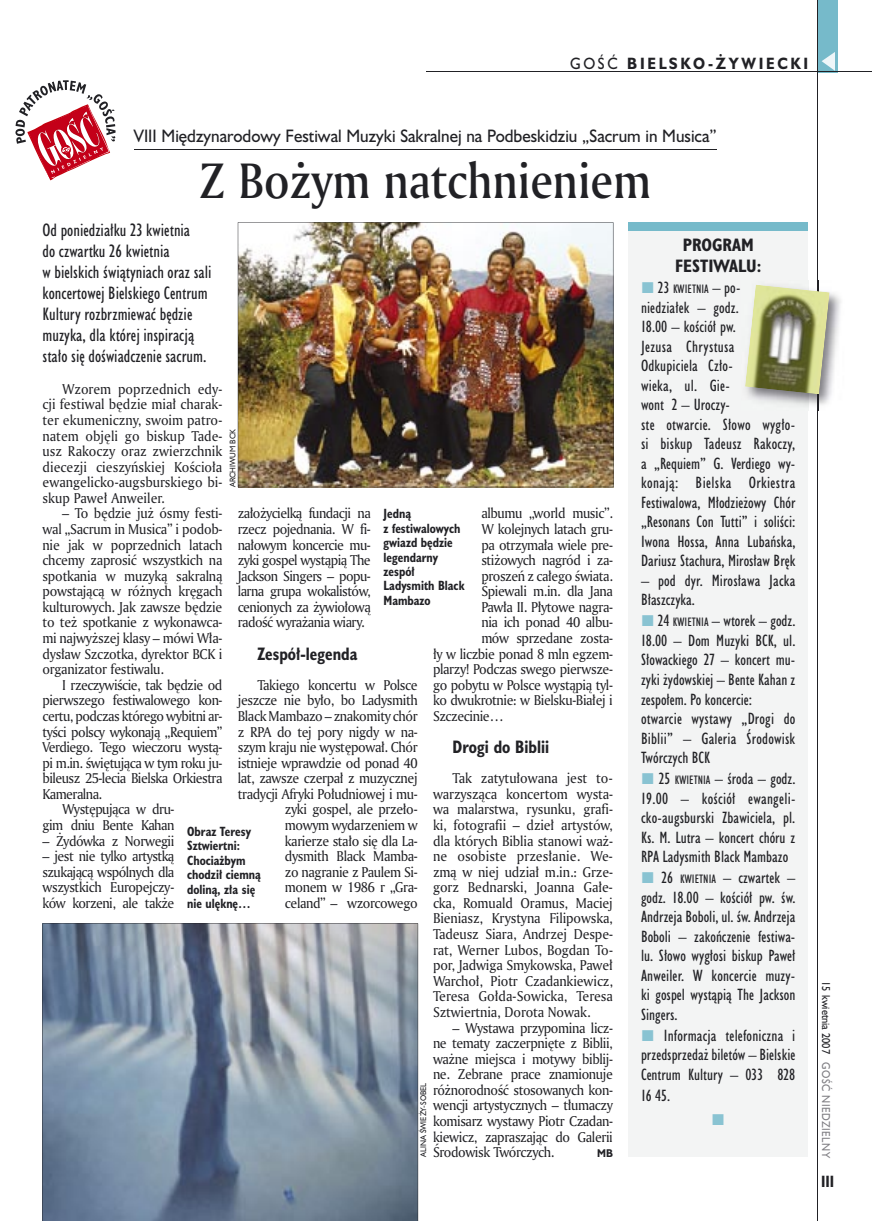
<style>
.page{position:relative;width:872px;height:1221px;background:#fff}
.page>*{position:absolute;margin:0;border:0;box-sizing:border-box;transform-origin:0 0}
.t1{font:48px "Amerigo Md PL";color:#212125;scale:.9 1}
.t2{font:16.5px/21px "Humanst 521 Cn PL";color:#212125}
.t3{font:16.5px "Humanst 521 PL";color:#212125;scale:.94 1}
.t4{font:700 16.5px "Humanst 521 Cn PL";color:#212125;scale:.94 1}
.t5{font:700 16.5px/21px "Humanst 521 Cn PL";color:#212125;text-align:center}
.t6{font:15px/19.5px "Humanst 521 Cn PL";color:#212125}
.t7{font:700 15px "Humanst 521 PL";letter-spacing:.2em;color:#212125;scale:.9 1}
.t8{font:700 15px "Humanst 521 Cn PL";color:#212125;scale:.94 1}
.t9{font:13.8px/15.6px "Amerigo PL";letter-spacing:-.03em;color:#212125;text-align:justify;scale:.94 1}
.t10{font:700 12.3px/14.4px "Humanst 521 Cn PL";color:#212125;scale:.94 1}
.t11{font:11.25px "Humanst 521 Cn PL";color:#212125}
.t12{font:10.5px "Humanst 521 PL";letter-spacing:.05em;color:#7f7e83;scale:.9 1}
.t13{font:10.5px "Humanst 521 PL";color:#212125;scale:.9 1}
.t14{font:700 10.35px "Humanst 521 PL";color:#212125;scale:.9 1}
.t15{font:7.5px "Humanst 521 PL";color:#212125;scale:.94 1}
.s1{font-weight:400}
.s2{font-size:15px}
.s3{font-size:11.25px}
</style>
<div class="page">
<div style="left:818px;top:0;width:19px;height:72px;background:#76baca"></div>
<hr style="left:817px;top:0;width:1px;height:1220px;background:#212125">
<svg style="left:821px;top:52px;width:14px;height:19px"></svg>
<hr style="left:425px;top:72px;width:447px;height:1px;background:#212125">
<hr style="left:134px;top:149px;width:583px;height:1px;background:#212125">
<img style="left:238px;top:222px;width:375px;height:265px">
<div style="left:628px;top:222px;width:180px;height:935px;background:#f3f4f4"></div>
<div style="left:628px;top:222px;width:180px;height:9px;background:#76baca"></div>
<img style="left:748px;top:280px;width:93px;height:131px">
<img style="left:817px;top:280px;width:1px;height:131px">
<img style="left:745px;top:284px;width:84px;height:110px">
<svg style="left:15px;top:80px;width:101px;height:100px"></svg>
<svg style="left:43px;top:923px;width:375px;height:297px;background:#8190a1"></svg>
<p class="t7" style="left:570px;top:53px;width:266px"><span class="s1">GOŚĆ</span> BIELSKO-ŻYWIECKI</p>
<p class="t3" style="left:134px;top:124px;width:621px">VIII Międzynarodowy Festiwal Muzyki Sakralnej na Podbeskidziu „Sacrum in Musica”</p>
<h1 class="t1" style="left:200px;top:148px;width:503px">Z Bożym natchnieniem</h1>
<p class="t2" style="left:43px;top:219px;width:170px">Od poniedziałku 23 kwietnia<br>do czwartku 26 kwietnia<br>w bielskich świątyniach oraz sali koncertowej Bielskiego Centrum<br>Kultury rozbrzmiewać będzie muzyka, dla której inspiracją stało się doświadczenie sacrum.</p>
<p class="t9" style="left:43px;top:380px;width:193px;text-indent:20px">Wzorem poprzednich edy&shy;cji festiwal będzie miał charak&shy;ter ekumeniczny, swoim patro&shy;natem objęli go biskup Tade&shy;usz Rakoczy oraz zwierzchnik diecezji cieszyńskiej Kościoła ewangelicko-augsburskiego bi&shy;skup Paweł Anweiler.</p>
<p class="t9" style="left:43px;top:505px;width:193px;text-indent:20px">– To będzie już ósmy festi&shy;wal „Sacrum in Musica” i podob&shy;nie jak w poprzednich latach chcemy zaprosić wszystkich na spotkania w muzyką sakralną powstającą w różnych kręgach kulturowych. Jak zawsze będzie to też spotkanie z wykonawca&shy;mi najwyższej klasy – mówi Wła&shy;dysław Szczotka, dyrektor BCK i organizator festiwalu.</p>
<p class="t9" style="left:62px;top:676px;width:172px">I rzeczywiście, tak będzie od</p>
<p class="t9" style="left:43px;top:692px;width:193px">pierwszego festiwalowego kon-</p>
<p class="t9" style="left:43px;top:707px;width:193px">certu, podczas którego wybitni ar-</p>
<p class="t9" style="left:43px;top:723px;width:193px">tyści polscy wykonają „Requiem”</p>
<p class="t9" style="left:43px;top:739px;width:193px">Verdiego. Tego wieczoru wystą-</p>
<p class="t9" style="left:43px;top:754px;width:193px">pi m.in. świętująca w tym roku ju-</p>
<p class="t9" style="left:43px;top:770px;width:193px">bileusz 25-lecia Bielska Orkiestra</p>
<p class="t9" style="left:43px;top:785px;width:65px">Kameralna.</p>
<p class="t9" style="left:62px;top:801px;width:121px">Występująca w dru-</p>
<p class="t9" style="left:43px;top:816px;width:142px">gim dniu Bente Kahan</p>
<p class="t9" style="left:43px;top:832px;width:142px">– Żydówka z Norwegii</p>
<p class="t9" style="left:43px;top:848px;width:142px">– jest nie tylko artystką szukającą wspólnych dla wszystkich Europejczy&shy;ków korzeni, ale także</p>
<p class="t5" style="left:675px;top:234px;width:88px">PROGRAM<br>FESTIWALU:</p>
<p class="t11" style="left:658px;top:282px;width:84px"><span class="s2">23</span> KWIETNIA <span class="s2">– po-</span></p>
<p class="t6" style="left:641px;top:297px;width:156px">niedziałek – godz.<br>18.00 – kościół pw.<br>Jezusa Chrystusa<br>Odkupiciela Czło-<br>wieka, ul. Gie-<br>wont 2 – Uroczy-<br>ste otwarcie. Słowo wygło&shy;si biskup Tadeusz Rakoczy, a „Requiem” G. Verdiego wy&shy;konają: Bielska Orkiestra<br>Festiwalowa, Młodzieżowy Chór „Resonans Con Tutti” i soliści:<br>Iwona Hossa, Anna Lubańska,<br>Dariusz Stachura, Mirosław Bręk</p>
<p class="t6" style="left:641px;top:570px;width:156px">– pod dyr. Mirosława Jacka<br>Błaszczyka.</p>
<p class="t6" style="left:641px;top:611px;width:156px;text-indent:17px">24 <span class="s3">KWIETNIA</span> – wtorek – godz.<br>18.00 – Dom Muzyki BCK, ul.<br>Słowackiego 27 – koncert mu&shy;zyki żydowskiej – Bente Kahan z zespołem. Po koncercie: otwarcie wystawy „Drogi do<br>Biblii” – Galeria Środowisk<br>Twórczych BCK</p>
<p class="t6" style="left:641px;top:768px;width:156px;text-align:justify;text-indent:18px">25 <span class="s3">KWIETNIA</span> – środa – godz.<br>19.00 – kościół ewangeli&shy;cko-augsburski Zbawiciela, pl.<br>Ks. M. Lutra – koncert chóru z RPA Ladysmith Black Mambazo</p>
<p class="t6" style="left:641px;top:867px;width:156px;text-align:justify;text-indent:20px">26 <span class="s3">KWIETNIA</span> – czwartek – godz. 18.00 – kościół pw. św.<br>Andrzeja Boboli, ul. św. Andrzeja Boboli – zakończenie festiwa&shy;lu. Słowo wygłosi biskup Paweł Anweiler. W koncercie muzy&shy;ki gospel wystąpią The Jackson Singers.</p>
<p class="t6" style="left:641px;top:1025px;width:156px;text-align:justify;text-indent:23px">Informacja telefoniczna i przedsprzedaż biletów – Bielskie Centrum Kultury – 033 828</p>
<p class="t6" style="left:641px;top:1085px;width:31px">16 45.</p>
<p class="t15" style="left:227px;top:487px;width:64px;rotate:-90deg">ARCHIWUM BCK</p>
<p class="t9" style="left:238px;top:505px;width:143px">założycielką fundacji na rzecz pojednania. W fi&shy;nałowym koncercie mu&shy;zyki gospel wystąpią The Jackson Singers – popu&shy;larna grupa wokalistów, cenionych za żywiołową radość wyrażania wiary.</p>
<p class="t4" style="left:257px;top:642px;width:108px">Zespół-legenda</p>
<p class="t9" style="left:238px;top:676px;width:193px;text-align:right">Takiego koncertu w Polsce jeszcze nie było, bo Ladysmith<br>Black Mambazo – znakomity chór z RPA do tej pory nigdy w na&shy;szym kraju nie występował. Chór istnieje wprawdzie od ponad 40 lat, zawsze czerpał z muzycznej tradycji Afryki Południowej i mu&shy;zyki gospel, ale przeło&shy;mowym wydarzeniem w karierze stało się dla La&shy;dysmith Black Mamba-<br>zo nagranie z Paulem Si-<br>monem w 1986 r „Gra-<br>celand” – wzorcowego</p>
<p class="t9" style="left:481px;top:505px;width:141px">albumu „world music”.</p>
<p class="t9" style="left:481px;top:521px;width:141px">W kolejnych latach gru-</p>
<p class="t9" style="left:481px;top:536px;width:141px">pa otrzymała wiele pre-</p>
<p class="t9" style="left:481px;top:552px;width:141px">stiżowych nagród i za-</p>
<p class="t9" style="left:481px;top:567px;width:141px">proszeń z całego świata.</p>
<p class="t9" style="left:481px;top:583px;width:141px">Śpiewali m.in. dla Jana</p>
<p class="t9" style="left:481px;top:598px;width:141px">Pawła II. Płytowe nagra-</p>
<p class="t9" style="left:481px;top:614px;width:141px">nia ich ponad 40 albu-</p>
<p class="t9" style="left:481px;top:630px;width:141px">mów sprzedane zosta-</p>
<p class="t9" style="left:433px;top:645px;width:193px">ły w liczbie ponad 8 mln egzem-</p>
<p class="t9" style="left:433px;top:661px;width:193px">plarzy! Podczas swego pierwsze-</p>
<p class="t9" style="left:433px;top:676px;width:193px">go pobytu w Polsce wystąpią tyl-</p>
<p class="t9" style="left:433px;top:692px;width:193px">ko dwukrotnie: w Bielsku-Białej i</p>
<p class="t9" style="left:433px;top:707px;width:77px">Szczecinie…</p>
<p class="t4" style="left:452px;top:735px;width:104px">Drogi do Biblii</p>
<p class="t9" style="left:433px;top:770px;width:193px;text-indent:20px">Tak zatytułowana jest to&shy;warzysząca koncertom wysta&shy;wa malarstwa, rysunku, grafi&shy;ki, fotografii – dzieł artystów, dla których Biblia stanowi waż&shy;ne osobiste przesłanie. We&shy;zmą w niej udział m.in.: Grze&shy;gorz Bednarski, Joanna Gałe&shy;cka, Romuald Oramus, Maciej Bieniasz, Krystyna Filipowska, Tadeusz Siara, Andrzej Despe&shy;rat, Werner Lubos, Bogdan To&shy;por, Jadwiga Smykowska, Paweł Warchoł, Piotr Czadankiewicz, Teresa Gołda-Sowicka, Teresa Sztwiertnia, Dorota Nowak.</p>
<p class="t9" style="left:433px;top:1019px;width:193px;text-indent:20px">– Wystawa przypomina licz&shy;ne tematy zaczerpnięte z Biblii, ważne miejsca i motywy biblij&shy;ne. Zebrane prace znamionuje różnorodność stosowanych kon&shy;wencji artystycznych – tłumaczy komisarz wystawy Piotr Czadan&shy;kiewicz, zapraszając do Galerii Środowisk Twórczych.</p>
<p class="t10" style="left:383px;top:506px;width:88px">Jedną<br>z festiwalowych gwiazd będzie legendarny zespół<br>Ladysmith Black<br>Mambazo</p>
<p class="t10" style="left:187px;top:823px;width:80px">Obraz Teresy<br>Sztwiertni:<br>Chociażbym chodził ciemną doliną, zła się nie ulęknę…</p>
<p class="t15" style="left:418px;top:1156px;width:81px;rotate:-90deg">ALINA ŚWIEŻY-SOBEL</p>
<p class="t14" style="left:597px;top:1146px;width:19px">MB</p>
<p class="t13" style="left:833px;top:981px;width:82px;rotate:90deg">15 kwietnia 2007</p>
<p class="t12" style="left:833px;top:1062px;width:108px;rotate:90deg">GOŚĆ NIEDZIELNY</p>
<p class="t8" style="left:821px;top:1171px;width:15px">III</p>
</div>
